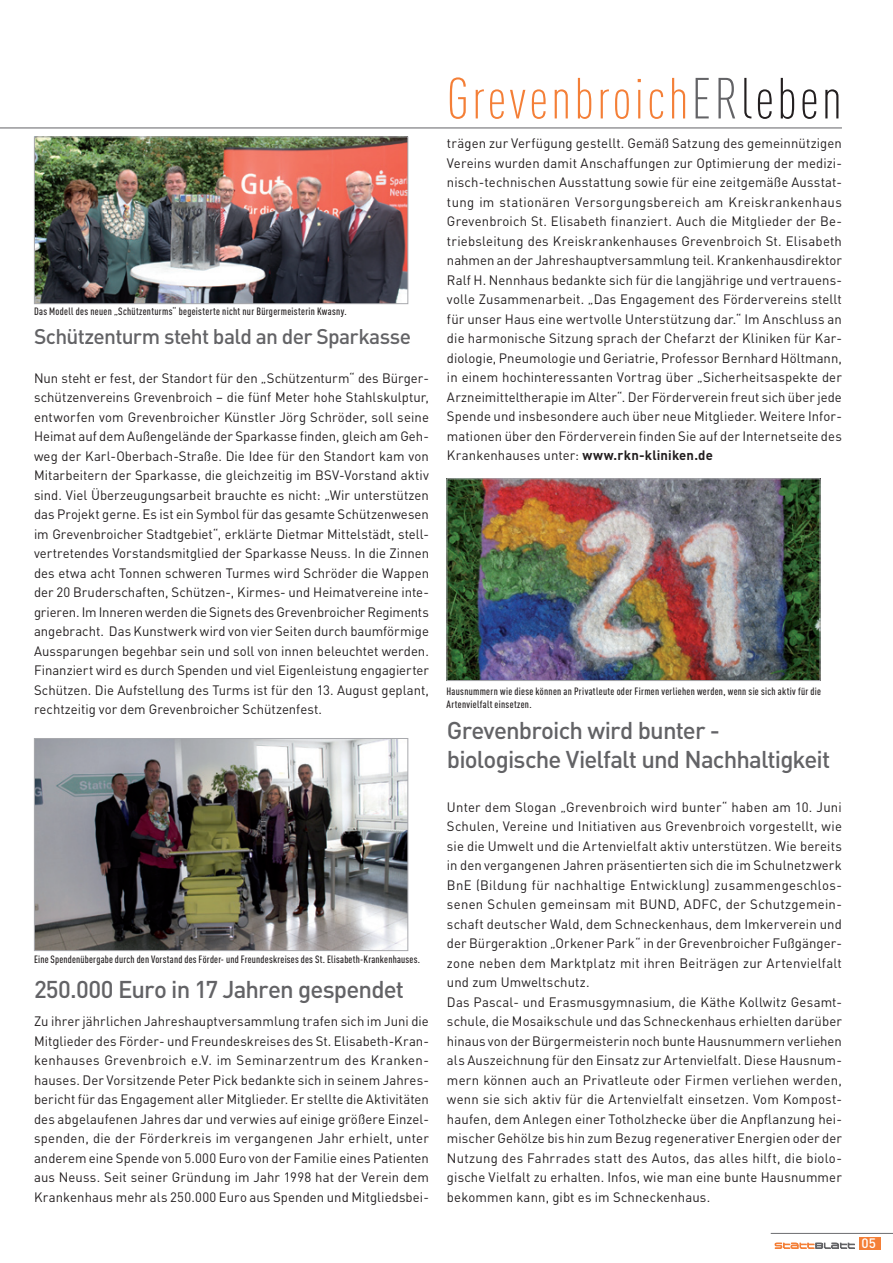
<style>
.page{position:relative;width:893px;height:1263px;background:#fff}
.page>*{position:absolute;margin:0;border:0;box-sizing:border-box;transform-origin:0 0}
.t1{font:300 57px "DIN Cond";letter-spacing:.05em;color:#f47f37}
.t2{font:500 24px/28.8px "DIN Pro";letter-spacing:-.035em;color:#636366}
.t3{font:500 21px "DIN Pro";letter-spacing:-.035em;color:#636366}
.t4{font:13.5px/19.5px "DIN Pro";letter-spacing:.01em;color:#231f20;text-align:justify}
.t5{font:500 10.5px/12.6px "DIN Cond";letter-spacing:.025em;color:#231f20}
.t6{font:7.5px "House Movements Runway";color:#f47f37}
.s1{color:#636366}
.s2{color:#231f20}
.s3{font-weight:700}
.s4{font-family:"DIN Pro";font-weight:500;font-size:13.5px;color:#fff}
</style>
<div class="page">
<hr style="left:771px;top:1233px;width:122px;height:1px;background:#6c6d70">
<div style="left:859px;top:1237px;width:21px;height:13px;background:#f47f37"></div>
<svg style="left:774px;top:1242px;width:81px;height:7px"></svg>
<hr style="left:0;top:128px;width:842px;height:1px;background:#636366">
<img style="left:36px;top:138px;width:370px;height:164px">
<div style="left:34px;top:136px;width:374px;height:168px;border:1px solid #a8a9ad"></div>
<img style="left:36px;top:740px;width:370px;height:209px">
<div style="left:34px;top:738px;width:374px;height:213px;border:1px solid #a8a9ad"></div>
<img style="left:448px;top:480px;width:370px;height:199px">
<div style="left:446px;top:478px;width:374px;height:203px;border:1px solid #a8a9ad"></div>
<p class="t5" style="left:34px;top:305px;width:314px">Das Modell des neuen „Schützenturms“ begeisterte nicht nur Bürgermeisterin Kwasny.</p>
<h3 class="t3" style="left:34px;top:322px;width:379px">Schützenturm steht bald an der Sparkasse</h3>
<p class="t4" style="left:34px;top:367px;width:396px">Nun steht er fest, der Standort für den „Schützenturm“ des Bürger&shy;schützenvereins Grevenbroich – die fünf Meter hohe Stahlskulptur, entworfen vom Grevenbroicher Künstler Jörg Schröder, soll seine Heimat auf dem Außengelände der Sparkasse finden, gleich am Geh&shy;weg der Karl-Oberbach-Straße. Die Idee für den Standort kam von Mitarbeitern der Sparkasse, die gleichzeitig im BSV-Vorstand aktiv sind. Viel Überzeugungsarbeit brauchte es nicht: „Wir unterstützen das Projekt gerne. Es ist ein Symbol für das gesamte Schützenwesen im Grevenbroicher Stadtgebiet“, erklärte Dietmar Mittelstädt, stell&shy;vertretendes Vorstandsmitglied der Sparkasse Neuss. In die Zinnen des etwa acht Tonnen schweren Turmes wird Schröder die Wappen der 20 Bruderschaften, Schützen-, Kirmes- und Heimatvereine inte&shy;grieren. Im Inneren werden die Signets des Grevenbroicher Regiments angebracht. Das Kunstwerk wird von vier Seiten durch baumförmige Aussparungen begehbar sein und soll von innen beleuchtet werden.<br>Finanziert wird es durch Spenden und viel Eigenleistung engagierter Schützen. Die Aufstellung des Turms ist für den 13. August geplant, rechtzeitig vor dem Grevenbroicher Schützenfest.</p>
<p class="t5" style="left:34px;top:953px;width:387px">Eine Spendenübergabe durch den Vorstand des Förder- und Freundeskreises des St. Elisabeth-Krankenhauses.</p>
<h2 class="t2" style="left:34px;top:974px;width:372px">250.000 Euro in 17 Jahren gespendet</h2>
<p class="t4" style="left:34px;top:1011px;width:396px">Zu ihrer jährlichen Jahreshauptversammlung trafen sich im Juni die Mitglieder des Förder- und Freundeskreises des St. Elisabeth-Kran&shy;kenhauses Grevenbroich e.V. im Seminarzentrum des Kranken&shy;hauses. Der Vorsitzende Peter Pick bedankte sich in seinem Jahres&shy;bericht für das Engagement aller Mitglieder. Er stellte die Aktivitäten des abgelaufenen Jahres dar und verwies auf einige größere Einzel&shy;spenden, die der Förderkreis im vergangenen Jahr erhielt, unter anderem eine Spende von 5.000 Euro von der Familie eines Patienten aus Neuss. Seit seiner Gründung im Jahr 1998 hat der Verein dem Krankenhaus mehr als 250.000 Euro aus Spenden und Mitgliedsbei-</p>
<h1 class="t1" style="left:446px;top:66px;width:397px">Grevenbroich<span class="s1">ER</span><span class="s2">leben</span></h1>
<p class="t4" style="left:447px;top:133px;width:396px">trägen zur Verfügung gestellt. Gemäß Satzung des gemeinnützigen Vereins wurden damit Anschaffungen zur Optimierung der medizi&shy;nisch-technischen Ausstattung sowie für eine zeitgemäße Ausstat&shy;tung im stationären Versorgungsbereich am Kreiskrankenhaus Grevenbroich St. Elisabeth finanziert. Auch die Mitglieder der Be&shy;triebsleitung des Kreiskrankenhauses Grevenbroich St. Elisabeth nahmen an der Jahreshauptversammlung teil. Krankenhausdirektor Ralf H. Nennhaus bedankte sich für die langjährige und vertrauens&shy;volle Zusammenarbeit. „Das Engagement des Fördervereins stellt für unser Haus eine wertvolle Unterstützung dar.“ Im Anschluss an die harmonische Sitzung sprach der Chefarzt der Kliniken für Kar&shy;diologie, Pneumologie und Geriatrie, Professor Bernhard Höltmann, in einem hochinteressanten Vortrag über „Sicherheitsaspekte der Arzneimitteltherapie im Alter“. Der Förderverein freut sich über jede Spende und insbesondere auch über neue Mitglieder. Weitere Infor&shy;mationen über den Förderverein finden Sie auf der Internetseite des Krankenhauses unter: <span class="s3">www.rkn-kliniken.de</span></p>
<p class="t5" style="left:446px;top:685px;width:376px">Hausnummern wie diese können an Privatleute oder Firmen verliehen werden, wenn sie sich aktiv für die<br>Artenvielfalt einsetzen.</p>
<h2 class="t2" style="left:447px;top:715px;width:385px">Grevenbroich wird bunter - biologische Vielfalt und Nachhaltigkeit</h2>
<p class="t4" style="left:447px;top:796px;width:396px;text-align:left">Unter dem Slogan „Grevenbroich wird bunter“ haben am 10. Juni Schulen, Vereine und Initiativen aus Grevenbroich vorgestellt, wie sie die Umwelt und die Artenvielfalt aktiv unterstützen. Wie bereits in den vergangenen Jahren präsentierten sich die im Schulnetzwerk BnE (Bildung für nachhaltige Entwicklung) zusammengeschlos&shy;senen Schulen gemeinsam mit BUND, ADFC, der Schutzgemein&shy;schaft deutscher Wald, dem Schneckenhaus, dem Imkerverein und der Bürgeraktion „Orkener Park“ in der Grevenbroicher Fußgänger&shy;zone neben dem Marktplatz mit ihren Beiträgen zur Artenvielfalt und zum Umweltschutz.<br>Das Pascal- und Erasmusgymnasium, die Käthe Kollwitz Gesamt&shy;schule, die Mosaikschule und das Schneckenhaus erhielten darüber hinaus von der Bürgermeisterin noch bunte Hausnummern verliehen als Auszeichnung für den Einsatz zur Artenvielfalt. Diese Hausnum&shy;mern können auch an Privatleute oder Firmen verliehen werden, wenn sie sich aktiv für die Artenvielfalt einsetzen. Vom Kompost&shy;haufen, dem Anlegen einer Totholzhecke über die Anpflanzung hei&shy;mischer Gehölze bis hin zum Bezug regenerativer Energien oder der Nutzung des Fahrrades statt des Autos, das alles hilft, die biolo&shy;gische Vielfalt zu erhalten. Infos, wie man eine bunte Hausnummer bekommen kann, gibt es im Schneckenhaus.</p>
<p class="t6" style="left:774px;top:1241px;width:103px">Statt<span class="s1">Blatt</span> <span class="s4">05</span></p>
</div>
